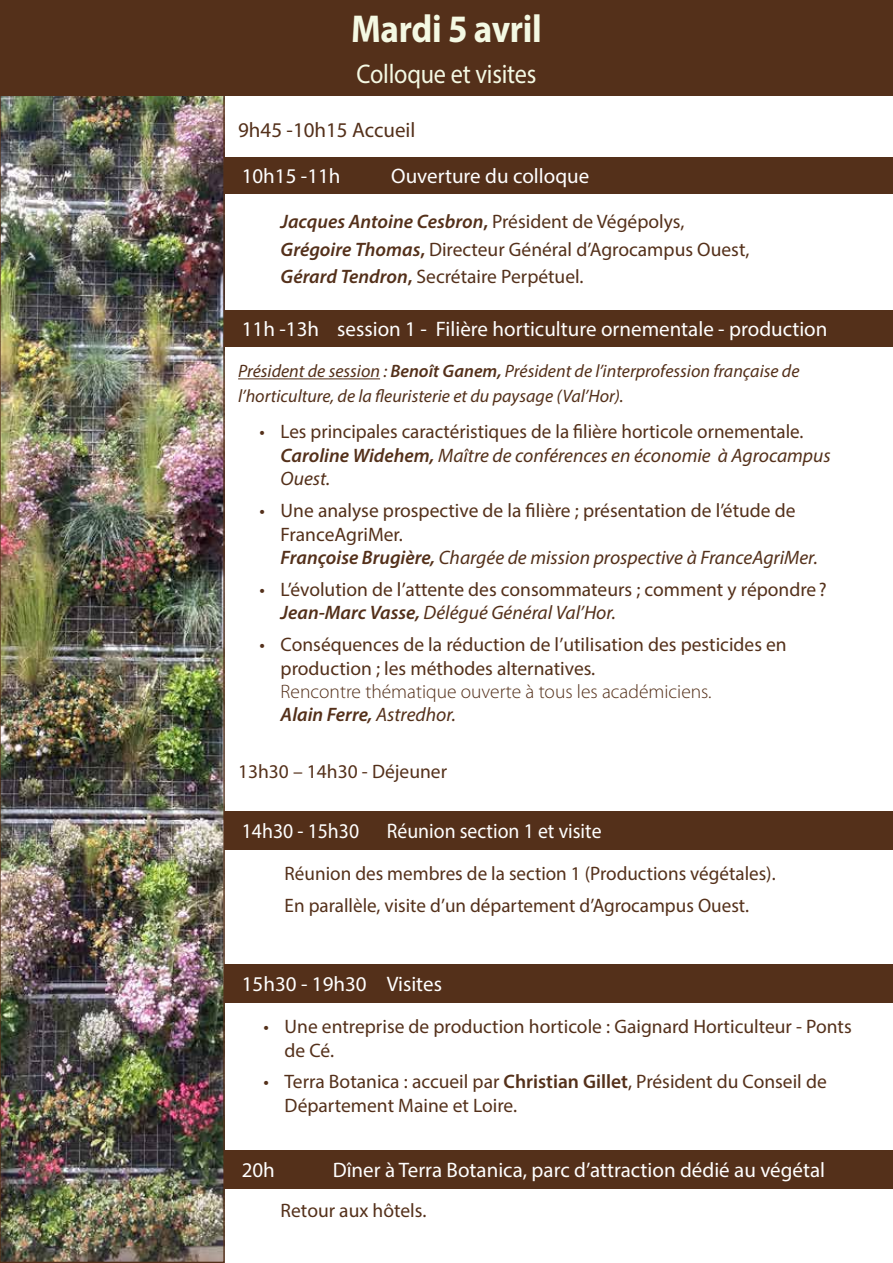
<style>
.page{position:relative;width:893px;height:1263px;background:#fff}
.page>*{position:absolute;margin:0;border:0;box-sizing:border-box;transform-origin:0 0}
.t1{font:700 39px "Myriad Pro";letter-spacing:-.01em;color:#f4f9e3;scale:.9 1}
.t2{font:27px "Myriad Pro";letter-spacing:-.01em;color:#f4f9e3;scale:.9 1}
.t3{font:21px "Myriad Pro";color:#fff}
.t4{font:21px "Myriad Pro";color:#fff;scale:.94 1}
.t5{font:21px "Myriad Pro";color:#54301a}
.t6{font:19.5px/23.4px "Myriad Pro";color:#54301a}
.t7{font:300 19.5px/23.4px "Myriad Pro";color:#54301a}
.t8{font:italic 18px/25.2px "Myriad Pro";color:#54301a}
.s1{font-weight:600;font-style:italic}
.s2{font-weight:600}
.s3{font-style:italic}
.s4{font-weight:400;font-style:italic}
</style>
<div class="page">
<img style="left:2px;top:96px;width:221px;height:1165px">
<div style="left:0;top:0;width:893px;height:96px;background:#54301a"></div>
<div style="left:225px;top:310px;width:668px;height:37px;background:#54301a"></div>
<hr style="left:238px;top:378px;width:142px;height:1px;background:#54301a">
<div style="left:225px;top:811px;width:668px;height:38px;background:#54301a"></div>
<div style="left:225px;top:964px;width:668px;height:38px;background:#54301a"></div>
<div style="left:225px;top:1150px;width:668px;height:38px;background:#54301a"></div>
<div style="left:225px;top:157px;width:668px;height:36px;background:#54301a"></div>
<h1 class="t1" style="left:351px;top:3px;width:213px">Mardi 5 avril</h1>
<h2 class="t2" style="left:357px;top:57px;width:201px">Colloque et visites</h2>
<p class="t5" style="left:238px;top:117px;width:179px">9h45 -10h15 Accueil</p>
<p class="t3" style="left:242px;top:163px;width:100px">10h15 -11h</p>
<p class="t3" style="left:391px;top:163px;width:200px">Ouverture du colloque</p>
<p class="t6" style="left:281px;top:207px;width:470px;line-height:27.6px"><span class="s1">Jacques Antoine Cesbron</span><span class="s2">,</span> Président de Végépolys,<br><span class="s1">Grégoire Thomas</span><span class="s2">,</span> Directeur Général d’Agrocampus Ouest,<br><span class="s1">Gérard Tendron</span><span class="s2">,</span> Secrétaire Perpétuel.</p>
<p class="t3" style="left:242px;top:316px;width:587px">11h -13h session 1 - Filière horticulture ornementale - production</p>
<p class="t8" style="left:238px;top:358px;width:563px">Président de session : <span class="s2">Benoît Ganem,</span> Président de l’interprofession française de l’horticulture, de la fleuristerie et du paysage (Val’Hor).</p>
<p class="t6" style="left:281px;top:420px;width:552px;text-indent:-21px">• Les principales caractéristiques de la filière horticole ornementale.<br><span class="s1">Caroline Widehem,</span> <span class="s3">Maître de conférences en économie à Agrocampus<br>Ouest.</span></p>
<p class="t6" style="left:281px;top:499px;width:539px;text-indent:-21px">• Une analyse prospective de la filière ; présentation de l’étude de<br>FranceAgriMer.<br><span class="s1">Françoise Brugière,</span> <span class="s3">Chargée de mission prospective à FranceAgriMer.</span></p>
<p class="t6" style="left:281px;top:577px;width:548px;text-indent:-21px">• L’évolution de l’attente des consommateurs ; comment y répondre ?<br><span class="s1">Jean-Marc Vasse,</span> <span class="s3">Délégué Général Val’Hor.</span></p>
<p class="t6" style="left:281px;top:633px;width:508px;text-indent:-21px">• Conséquences de la réduction de l’utilisation des pesticides en production ; les méthodes alternatives.</p>
<p class="t7" style="left:281px;top:680px;width:433px">Rencontre thématique ouverte à tous les académiciens.<br><span class="s1">Alain Ferre,</span> <span class="s4">Astredhor.</span></p>
<p class="t6" style="left:238px;top:759px;width:210px">13h30 – 14h30 - Déjeuner</p>
<p class="t4" style="left:242px;top:818px;width:126px">14h30 - 15h30</p>
<p class="t4" style="left:387px;top:818px;width:230px">Réunion section 1 et visite</p>
<p class="t6" style="left:285px;top:857px;width:493px;line-height:32px">Réunion des membres de la section 1 (Productions végétales).<br>En parallèle, visite d’un département d’Agrocampus Ouest.</p>
<p class="t3" style="left:242px;top:971px;width:202px">15h30 - 19h30 Visites</p>
<p class="t6" style="left:285px;top:1014px;width:569px;text-indent:-21px">• Une entreprise de production horticole : Gaignard Horticulteur - Ponts de Cé.</p>
<p class="t6" style="left:285px;top:1070px;width:544px;text-indent:-21px">• Terra Botanica : accueil par <span class="s2">Christian Gillet</span>, Président du Conseil de<br>Département Maine et Loire.</p>
<p class="t3" style="left:242px;top:1157px;width:35px">20h</p>
<p class="t3" style="left:333px;top:1157px;width:494px">Dîner à Terra Botanica, parc d’attraction dédié au végétal</p>
<p class="t6" style="left:281px;top:1198px;width:147px">Retour aux hôtels.</p>
</div>
